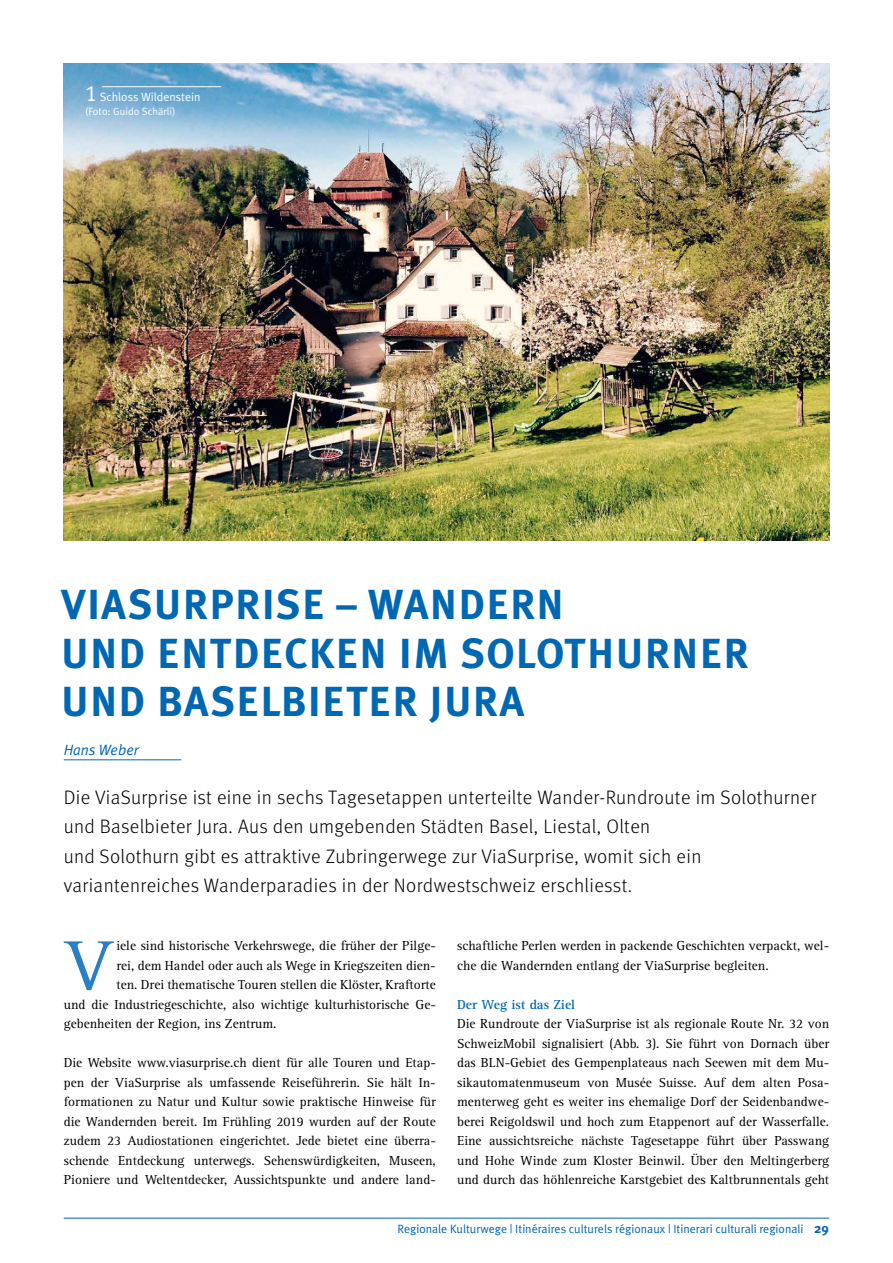
<style>
.page{position:relative;width:893px;height:1263px;background:#fff}
.page>*{position:absolute;margin:0;border:0;box-sizing:border-box;transform-origin:0 0}
.t1{font:72px "Rotis Serif";color:#297fc3}
.t2{font:700 42px/48.8px "Meta Plus";letter-spacing:.03em;color:#0067b2}
.t3{font:300 19.5px/29.2px "Meta OT";letter-spacing:.02em;color:#000}
.t4{font:italic 15px "Meta Plus Normal";color:#0067b2}
.t5{font:13.5px/19.5px "Rotis Serif";color:#000;text-align:justify}
.t6{font:700 13.5px "Rotis Serif";color:#0067b2}
.t7{font:12px "Meta Plus Normal";color:#0067b2}
.t8{font:12px "Meta Plus Normal";color:#fff}
.t9{font:10.5px "Meta Plus Normal";color:#fff}
.s1{font-family:"Meta Plus Normal Caps";font-size:22.5px}
.s2{font-family:"Meta Plus";font-weight:700;font-size:13.5px}
</style>
<div class="page">
<img style="left:64px;top:64px;width:765px;height:477px">
<hr style="left:64px;top:1218px;width:765px;height:1px;background:#0067b2">
<hr style="left:64px;top:759px;width:117px;height:1px;background:#0067b2">
<hr style="left:102px;top:86px;width:119px;height:1px;background:#fff">
<p class="t8" style="left:85px;top:90px;width:117px"><span class="s1">1</span> Schloss Wildenstein</p>
<p class="t9" style="left:85px;top:105px;width:92px">(Foto: Guido Schärli)</p>
<h2 class="t2" style="left:61px;top:580px;width:689px">VIASURPRISE – WANDERN<br>UND ENTDECKEN IM SOLOTHURNER<br>UND BASELBIETER JURA</h2>
<p class="t4" style="left:64px;top:741px;width:77px">Hans Weber</p>
<p class="t3" style="left:64px;top:783px;width:754px">Die ViaSurprise ist eine in sechs Tagesetappen unterteilte Wander-Rundroute im Solothurner und Baselbieter Jura. Aus den umgebenden Städten Basel, Liestal, Olten<br>und Solothurn gibt es attraktive Zubringerwege zur ViaSurprise, womit sich ein variantenreiches Wanderparadies in der Nordwestschweiz erschliesst.</p>
<h1 class="t1" style="left:65px;top:924px;width:50px">V</h1>
<p class="t5" style="left:117px;top:936px;width:321px">iele sind historische Verkehrswege, die früher der Pilge-</p>
<p class="t5" style="left:117px;top:956px;width:321px">rei, dem Handel oder auch als Wege in Kriegszeiten dien-</p>
<p class="t5" style="left:117px;top:975px;width:321px">ten. Drei thematische Touren stellen die Klöster, Kraftorte</p>
<p class="t5" style="left:64px;top:995px;width:374px">und die Industriegeschichte, also wichtige kulturhistorische Ge-</p>
<p class="t5" style="left:64px;top:1014px;width:214px">gebenheiten der Region, ins Zentrum.</p>
<p class="t5" style="left:64px;top:1053px;width:374px">Die Website www.viasurprise.ch dient für alle Touren und Etap&shy;pen der ViaSurprise als umfassende Reiseführerin. Sie hält In&shy;formationen zu Natur und Kultur sowie praktische Hinweise für die Wandernden bereit. Im Frühling 2019 wurden auf der Route zudem 23 Audiostationen eingerichtet. Jede bietet eine überra&shy;schende Entdeckung unterwegs. Sehenswürdigkeiten, Museen, Pioniere und Weltentdecker, Aussichtspunkte und andere land-</p>
<p class="t5" style="left:457px;top:936px;width:374px">schaftliche Perlen werden in packende Geschichten verpackt, wel&shy;che die Wandernden entlang der ViaSurprise begleiten.</p>
<p class="t6" style="left:457px;top:996px;width:119px">Der Weg ist das Ziel</p>
<p class="t5" style="left:457px;top:1014px;width:374px">Die Rundroute der ViaSurprise ist als regionale Route Nr. 32 von SchweizMobil signalisiert (Abb. 3). Sie führt von Dornach über das BLN-Gebiet des Gempenplateaus nach Seewen mit dem Mu&shy;sikautomatenmuseum von Musée Suisse. Auf dem alten Posa&shy;menterweg geht es weiter ins ehemalige Dorf der Seidenbandwe&shy;berei Reigoldswil und hoch zum Etappenort auf der Wasserfalle.<br>Eine aussichtsreiche nächste Tagesetappe führt über Passwang und Hohe Winde zum Kloster Beinwil. Über den Meltingerberg und durch das höhlenreiche Karstgebiet des Kaltbrunnentals geht</p>
<p class="t7" style="left:397px;top:1222px;width:433px">Regionale Kulturwege | Itinéraires culturels régionaux | Itinerari culturali regionali <span class="s2">29</span></p>
</div>
